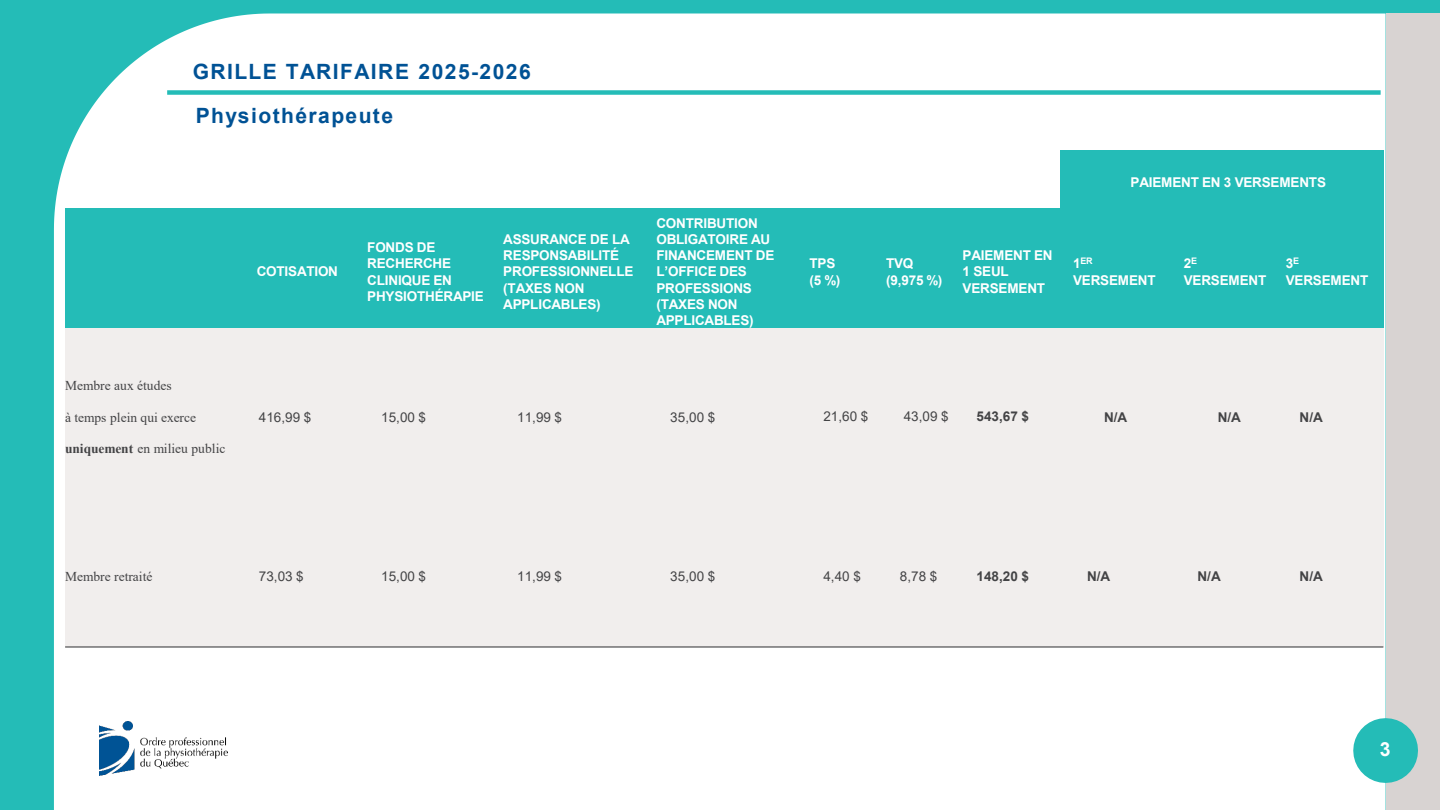
<style>
.page{position:relative;width:1440px;height:810px;background:#24bcb7}
.page>*{position:absolute;margin:0;border:0;box-sizing:border-box;transform-origin:0 0}
.t1{font:700 21px "Arial";letter-spacing:.07em;color:#005295}
.t2{font:700 19.5px "Arial";color:#fff}
.t3{font:700 13.5px/16.2px "Arial";letter-spacing:-.015em;color:#fff}
.t4{font:13.5px "Times New Roman";color:#434345}
.t5{font:13.5px "Arial";letter-spacing:.005em;color:#434345}
.t6{font:700 13.5px "Arial";letter-spacing:.005em;color:#434345}
.t7{font:700 9px "Arial";color:#fff}
.s1{font-size:13.5px}
.s2{font-weight:700}
</style>
<div class="page">
<div style="left:1386px;top:14px;width:54px;height:796px;background:#d8d3d2"></div>
<div style="left:54px;top:14px;width:1332px;height:796px;background:#fff"></div>
<svg style="left:1353px;top:718px;width:65px;height:65px"></svg>
<img style="left:99px;top:721px;width:129px;height:55px">
<div style="left:1060px;top:150px;width:323px;height:58px;background:#24bcb7"></div>
<div style="left:65px;top:208px;width:179px;height:120px;background:#24bcb7"></div>
<div style="left:244px;top:208px;width:110px;height:120px;background:#24bcb7"></div>
<div style="left:354px;top:208px;width:136px;height:120px;background:#24bcb7"></div>
<div style="left:490px;top:208px;width:153px;height:120px;background:#24bcb7"></div>
<div style="left:643px;top:208px;width:154px;height:120px;background:#24bcb7"></div>
<div style="left:797px;top:208px;width:76px;height:120px;background:#24bcb7"></div>
<div style="left:873px;top:208px;width:77px;height:120px;background:#24bcb7"></div>
<div style="left:950px;top:208px;width:110px;height:120px;background:#24bcb7"></div>
<div style="left:1060px;top:208px;width:111px;height:120px;background:#24bcb7"></div>
<div style="left:1171px;top:208px;width:102px;height:120px;background:#24bcb7"></div>
<div style="left:1273px;top:208px;width:110px;height:120px;background:#24bcb7"></div>
<div style="left:65px;top:328px;width:179px;height:160px;background:#f1eeed"></div>
<div style="left:244px;top:328px;width:110px;height:160px;background:#f1eeed"></div>
<div style="left:354px;top:328px;width:136px;height:160px;background:#f1eeed"></div>
<div style="left:490px;top:328px;width:153px;height:160px;background:#f1eeed"></div>
<div style="left:643px;top:328px;width:154px;height:160px;background:#f1eeed"></div>
<div style="left:797px;top:328px;width:76px;height:160px;background:#f1eeed"></div>
<div style="left:873px;top:328px;width:77px;height:160px;background:#f1eeed"></div>
<div style="left:950px;top:328px;width:110px;height:160px;background:#f1eeed"></div>
<div style="left:1060px;top:328px;width:111px;height:160px;background:#f1eeed"></div>
<div style="left:1171px;top:328px;width:102px;height:160px;background:#f1eeed"></div>
<div style="left:1273px;top:328px;width:110px;height:160px;background:#f1eeed"></div>
<div style="left:65px;top:488px;width:179px;height:159px;background:#f1eeed"></div>
<div style="left:244px;top:488px;width:110px;height:159px;background:#f1eeed"></div>
<div style="left:354px;top:488px;width:136px;height:159px;background:#f1eeed"></div>
<div style="left:490px;top:488px;width:153px;height:159px;background:#f1eeed"></div>
<div style="left:643px;top:488px;width:154px;height:159px;background:#f1eeed"></div>
<div style="left:797px;top:488px;width:76px;height:159px;background:#f1eeed"></div>
<div style="left:873px;top:488px;width:77px;height:159px;background:#f1eeed"></div>
<div style="left:950px;top:488px;width:110px;height:159px;background:#f1eeed"></div>
<div style="left:1060px;top:488px;width:111px;height:159px;background:#f1eeed"></div>
<div style="left:1171px;top:488px;width:102px;height:159px;background:#f1eeed"></div>
<div style="left:1273px;top:488px;width:110px;height:159px;background:#f1eeed"></div>
<hr style="left:65px;top:646px;width:1318px;height:2px;background:#434345">
<div style="left:167px;top:90px;width:1214px;height:5px;background:#24bcb7"></div>
<h2 class="t1" style="left:193px;top:56px;width:340px">GRILLE TARIFAIRE 2025-2026</h2>
<p class="t1" style="left:196px;top:101px;width:199px">Physiothérapeute</p>
<p class="t3" style="left:257px;top:264px;width:83px">COTISATION</p>
<p class="t3" style="left:367px;top:239px;width:118px">FONDS DE<br>RECHERCHE<br>CLINIQUE EN<br>PHYSIOTHÉRAPIE</p>
<p class="t3" style="left:503px;top:231px;width:132px">ASSURANCE DE LA<br>RESPONSABILITÉ<br>PROFESSIONNELLE (TAXES NON<br>APPLICABLES)</p>
<p class="t3" style="left:656px;top:215px;width:119px">CONTRIBUTION<br>OBLIGATOIRE AU<br>FINANCEMENT DE<br>L’OFFICE DES<br>PROFESSIONS (TAXES NON<br>APPLICABLES)</p>
<p class="t3" style="left:1131px;top:175px;width:197px">PAIEMENT EN 3 VERSEMENTS</p>
<p class="t3" style="left:810px;top:256px;width:32px">TPS (5 %)</p>
<p class="t3" style="left:886px;top:256px;width:58px">TVQ (9,975 %)</p>
<p class="t3" style="left:963px;top:248px;width:92px">PAIEMENT EN<br>1 SEUL<br>VERSEMENT</p>
<p class="t7" style="left:1073px;top:255px;width:21px"><span class="s1">1</span>ER</p>
<p class="t3" style="left:1073px;top:272px;width:84px">VERSEMENT</p>
<p class="t3" style="left:1184px;top:256px;width:84px">2<sup>E<br></sup>VERSEMENT</p>
<p class="t3" style="left:1286px;top:256px;width:84px">3<sup>E<br></sup>VERSEMENT</p>
<p class="t4" style="left:65px;top:376px;width:108px">Membre aux études</p>
<p class="t4" style="left:65px;top:407px;width:132px">à temps plein qui exerce</p>
<p class="t4" style="left:65px;top:439px;width:162px"><span class="s2">uniquement</span> en milieu public</p>
<p class="t5" style="left:259px;top:408px;width:54px">416,99 $</p>
<p class="t5" style="left:381px;top:408px;width:46px">15,00 $</p>
<p class="t5" style="left:517px;top:408px;width:46px">11,99 $</p>
<p class="t5" style="left:670px;top:408px;width:46px">35,00 $</p>
<p class="t5" style="left:823px;top:407px;width:46px">21,60 $</p>
<p class="t5" style="left:904px;top:407px;width:46px">43,09 $</p>
<p class="t6" style="left:976px;top:407px;width:54px">543,67 $</p>
<p class="t6" style="left:1104px;top:407px;width:25px">N/A</p>
<p class="t6" style="left:1218px;top:407px;width:25px">N/A</p>
<p class="t6" style="left:1300px;top:407px;width:25px">N/A</p>
<p class="t4" style="left:65px;top:567px;width:89px">Membre retraité</p>
<p class="t5" style="left:259px;top:567px;width:46px">73,03 $</p>
<p class="t5" style="left:381px;top:567px;width:46px">15,00 $</p>
<p class="t5" style="left:517px;top:567px;width:46px">11,99 $</p>
<p class="t5" style="left:670px;top:567px;width:46px">35,00 $</p>
<p class="t5" style="left:823px;top:567px;width:39px">4,40 $</p>
<p class="t5" style="left:900px;top:567px;width:39px">8,78 $</p>
<p class="t6" style="left:976px;top:566px;width:54px">148,20 $</p>
<p class="t6" style="left:1087px;top:567px;width:25px">N/A</p>
<p class="t6" style="left:1198px;top:567px;width:25px">N/A</p>
<p class="t6" style="left:1300px;top:567px;width:25px">N/A</p>
<h2 class="t2" style="left:1380px;top:736px;width:12px">3</h2>
</div>
